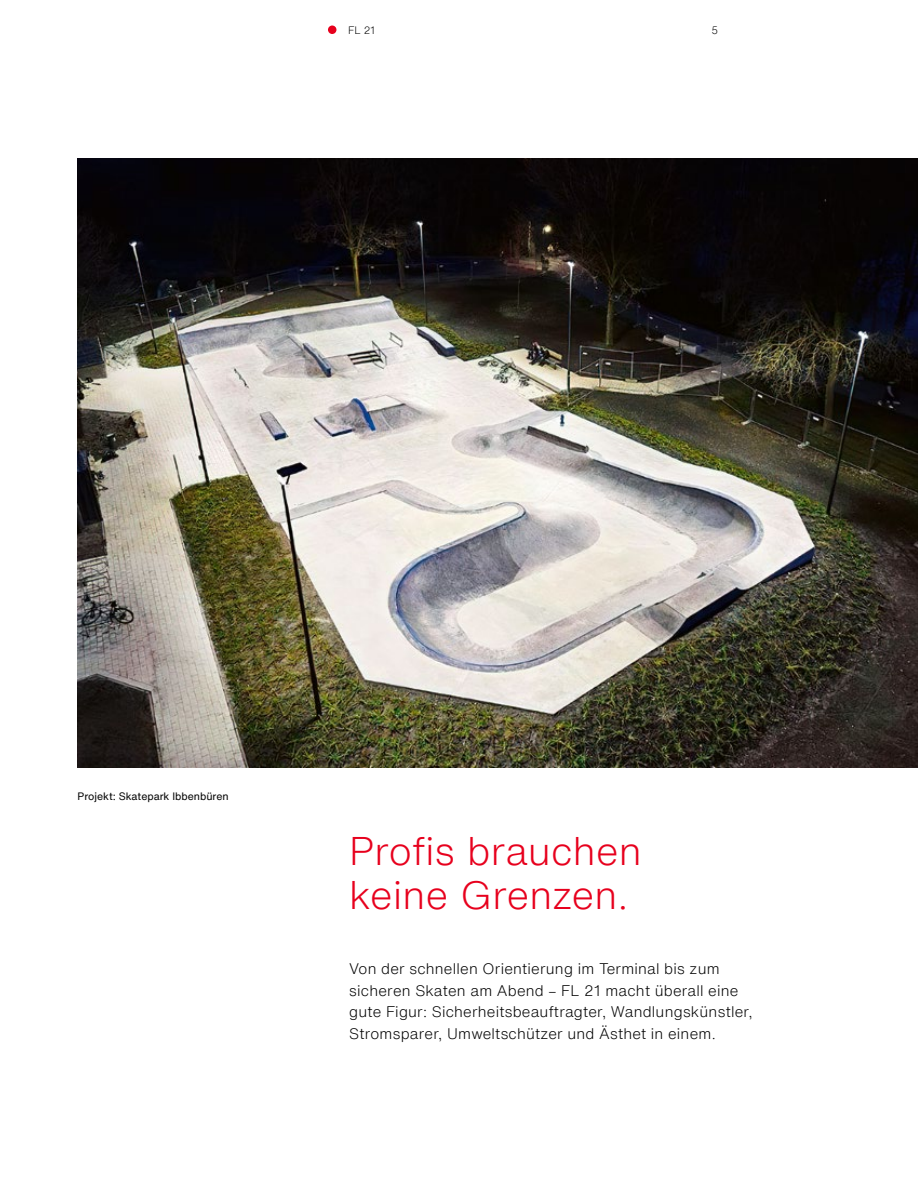
<style>
.page{position:relative;width:918px;height:1188px;background:#fff}
.page>*{position:absolute;margin:0;border:0;box-sizing:border-box;transform-origin:0 0}
.t1{font:300 39px/43.5px "Helvetica Now Text";letter-spacing:.005em;color:#e7001d}
.t2{font:300 15px/21.8px "Helvetica Now Text";letter-spacing:.015em;color:#000}
.t3{font:10.5px "Helvetica Now Text";color:#000}
.t4{font:300 10.5px "Helvetica Now Text";color:#000}
</style>
<div class="page">
<img style="left:78px;top:158px;width:840px;height:609px">
<div style="left:328px;top:26px;width:8px;height:8px;background:#e7001d;border-radius:50%"></div>
<p class="t4" style="left:348px;top:22px;width:29px">FL 21</p>
<p class="t4" style="left:711px;top:22px;width:8px">5</p>
<p class="t3" style="left:78px;top:788px;width:153px">Projekt: Skatepark Ibbenbüren</p>
<h1 class="t1" style="left:349px;top:828px;width:294px">Profis brauchen keine Grenzen.</h1>
<p class="t2" style="left:349px;top:957px;width:405px">Von der schnellen Orientierung im Terminal bis zum sicheren Skaten am Abend – FL 21 macht überall eine gute Figur: Sicherheitsbeauftragter, Wandlungskünstler, Stromsparer, Umweltschützer und Ästhet in einem.</p>
</div>
